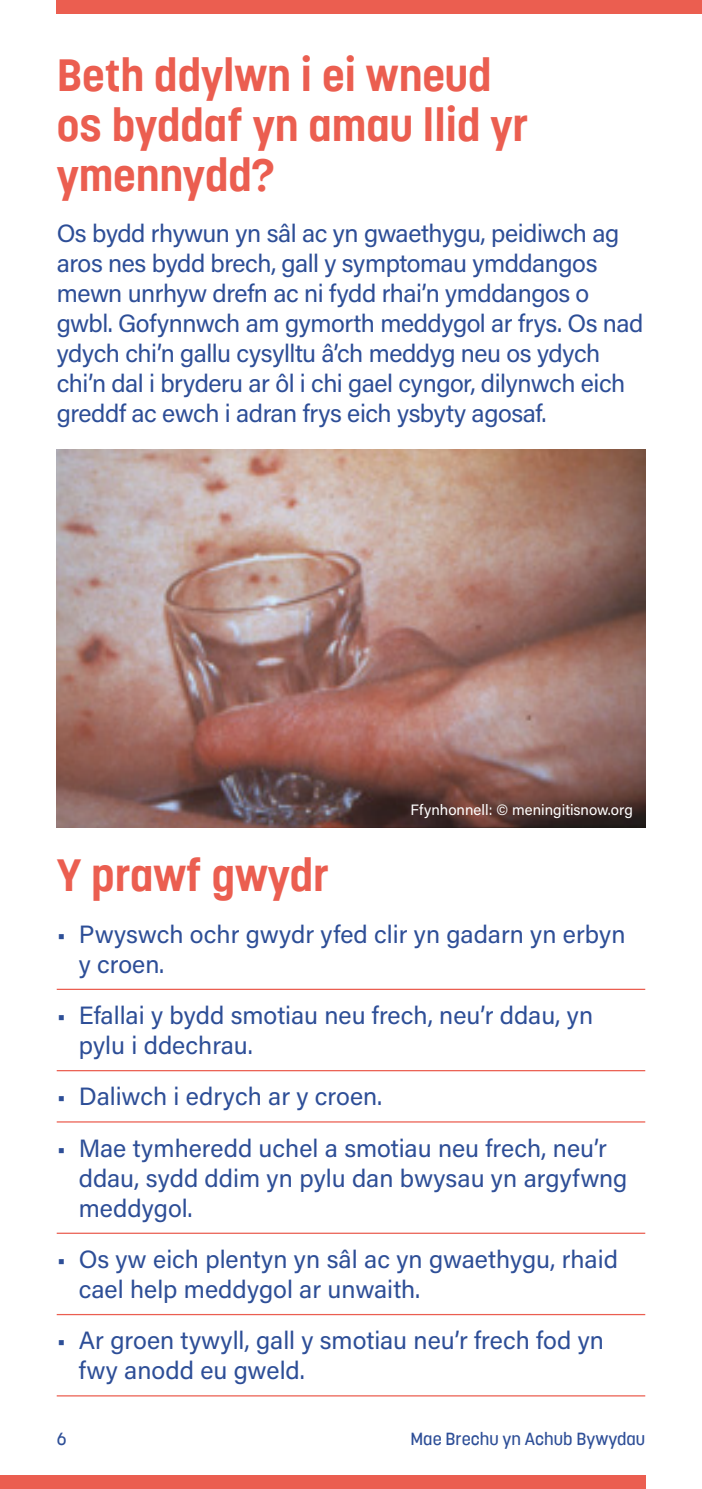
<style>
.page{position:relative;width:702px;height:1489px;background:#fff}
.page>*{position:absolute;margin:0;border:0;box-sizing:border-box;transform-origin:0 0}
.t1{font:700 45px/50px "Korolev W01";color:#eb5e50}
.t2{font:25px/30px "Acumin Pro";letter-spacing:-.01em;color:#2d4e97}
.t3{font:500 17.5px "Korolev W01";color:#2d4e97}
.t4{font:15px "Acumin Pro";color:#fff}
</style>
<div class="page">
<img style="left:57px;top:449px;width:588px;height:378px">
<hr style="left:57px;top:988px;width:588px;height:1px;background:#eb5e50">
<hr style="left:57px;top:1069px;width:588px;height:2px;background:#eb5e50">
<hr style="left:57px;top:1121px;width:588px;height:1px;background:#eb5e50">
<hr style="left:57px;top:1232px;width:588px;height:1px;background:#eb5e50">
<hr style="left:57px;top:1313px;width:588px;height:1px;background:#eb5e50">
<hr style="left:57px;top:1394px;width:588px;height:2px;background:#eb5e50">
<div style="left:57px;top:0;width:645px;height:14px;background:#eb5e50"></div>
<div style="left:0;top:1474px;width:645px;height:14px;background:#eb5e50"></div>
<p class="t1" style="left:57px;top:49px;width:473px">Beth ddylwn i ei wneud os byddaf yn amau llid yr ymennydd?</p>
<p class="t2" style="left:57px;top:217px;width:588px">Os bydd rhywun yn sâl ac yn gwaethygu, peidiwch ag aros nes bydd brech, gall y symptomau ymddangos mewn unrhyw drefn ac ni fydd rhai’n ymddangos o gwbl. Gofynnwch am gymorth meddygol ar frys. Os nad ydych chi’n gallu cysylltu â’ch meddyg neu os ydych chi’n dal i bryderu ar ôl i chi gael cyngor, dilynwch eich greddf ac ewch i adran frys eich ysbyty agosaf.</p>
<p class="t4" style="left:410px;top:799px;width:224px">Ffynhonnell: © meningitisnow.org</p>
<p class="t1" style="left:57px;top:849px;width:274px">Y prawf gwydr</p>
<p class="t2" style="left:79px;top:918px;width:548px;text-indent:-22px">• Pwyswch ochr gwydr yfed clir yn gadarn yn erbyn y croen.</p>
<p class="t2" style="left:79px;top:999px;width:516px;text-indent:-22px">• Efallai y bydd smotiau neu frech, neu’r ddau, yn pylu i ddechrau.</p>
<p class="t2" style="left:57px;top:1080px;width:327px">• Daliwch i edrych ar y croen.</p>
<p class="t2" style="left:79px;top:1131px;width:550px;text-indent:-22px">• Mae tymheredd uchel a smotiau neu frech, neu’r ddau, sydd ddim yn pylu dan bwysau yn argyfwng meddygol.</p>
<p class="t2" style="left:79px;top:1243px;width:540px;text-indent:-22px">• Os yw eich plentyn yn sâl ac yn gwaethygu, rhaid cael help meddygol ar unwaith.</p>
<p class="t2" style="left:79px;top:1324px;width:527px;text-indent:-22px">• Ar groen tywyll, gall y smotiau neu’r frech fod yn fwy anodd eu gweld.</p>
<p class="t3" style="left:57px;top:1428px;width:11px">6</p>
<p class="t3" style="left:410px;top:1428px;width:236px">Mae Brechu yn Achub Bywydau</p>
</div>
